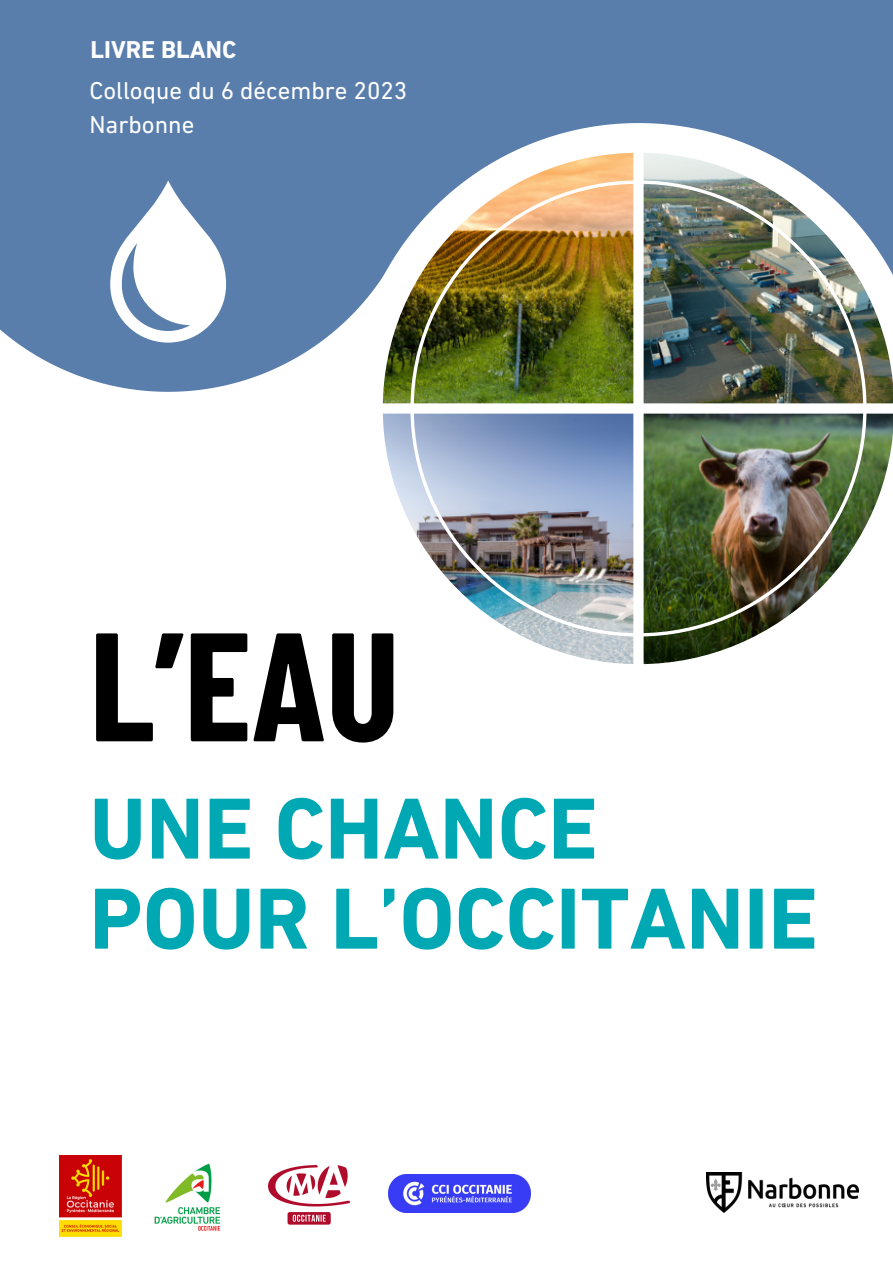
<style>
.page{position:relative;width:893px;height:1264px;background:#fff}
.page>*{position:absolute;margin:0;border:0;box-sizing:border-box;transform-origin:0 0}
.t1{font:700 154.05px "Barlow Condensed";color:#000}
.t2{font:700 88.05px/90px "DIN Next LT Pro";color:#00a8b4}
.t3{font:24.75px "DIN Next LT Pro";color:#fff}
.t4{font:700 24.75px "DIN Next LT Pro";color:#fff}
</style>
<div class="page">
<div style="left:426px;top:0;width:466px;height:123px;background:#5a7eac"></div>
<div style="left:0;top:0;width:426px;height:391px;background:#5a7eac"></div>
<svg style="left:349px;top:123px;width:543px;height:542px"></svg>
<img style="left:383px;top:153px;width:509px;height:511px;border-radius:50%">
<img style="left:410px;top:180px;width:456px;height:456px">
<svg style="left:110px;top:180px;width:116px;height:162px"></svg>
<img style="left:268px;top:1165px;width:81px;height:60px">
<img style="left:60px;top:1155px;width:62px;height:81px">
<img style="left:154px;top:1163px;width:67px;height:68px">
<img style="left:389px;top:1174px;width:141px;height:38px">
<img style="left:706px;top:1172px;width:152px;height:40px">
<p class="t4" style="left:91px;top:39px;width:147px">LIVRE BLANC</p>
<p class="t3" style="left:89px;top:80px;width:319px">Colloque du 6 décembre 2023</p>
<h3 class="t3" style="left:89px;top:114px;width:106px">Narbonne</h3>
<p class="t1" style="left:89px;top:587px;width:312px">L’EAU</p>
<p class="t2" style="left:89px;top:791px;width:730px">UNE CHANCE<br>POUR L’OCCITANIE</p>
</div>
